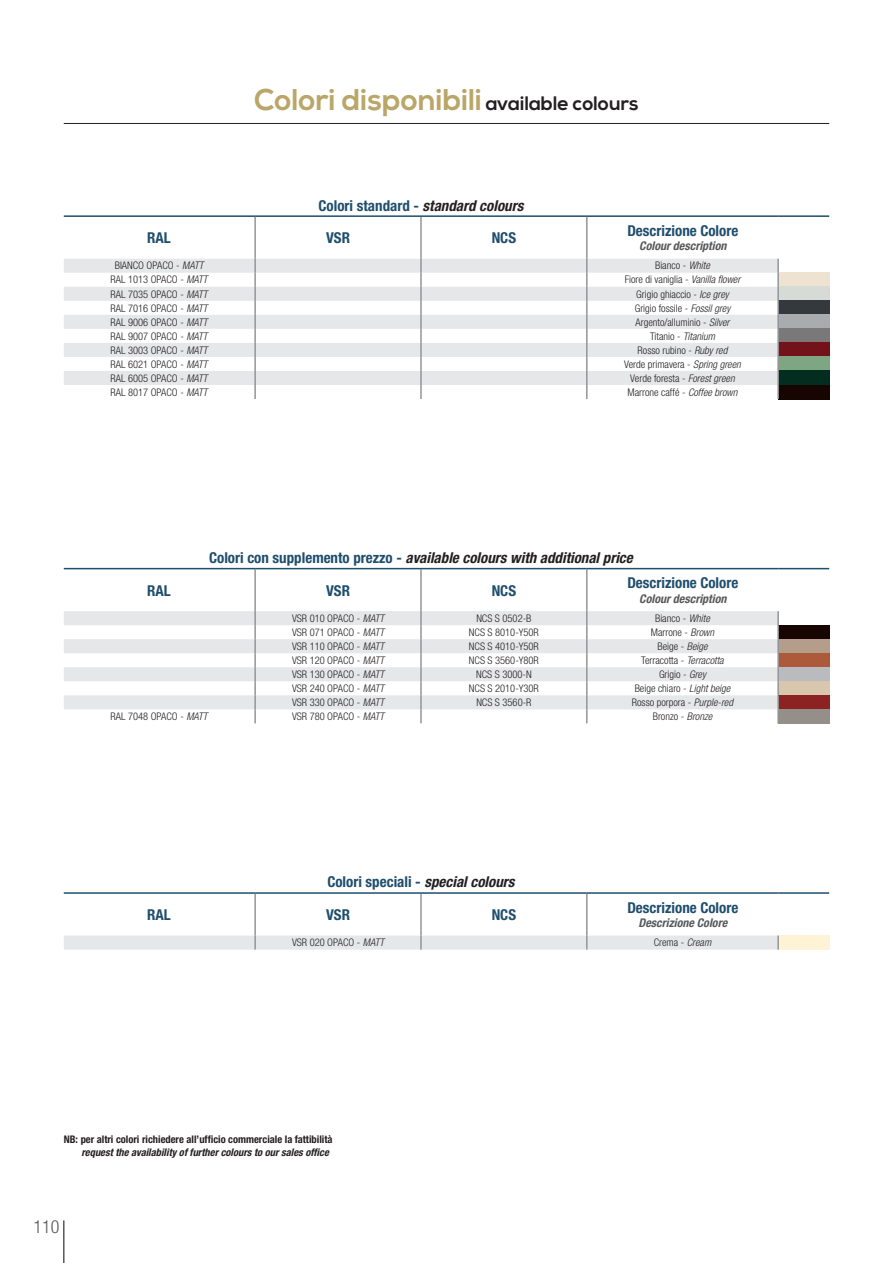
<style>
.page{position:relative;width:893px;height:1263px;background:#fff}
.page>*{position:absolute;margin:0;border:0;box-sizing:border-box;transform-origin:0 0}
.t1{font:700 30px "Nexa";color:#b9a668}
.t2{font:300 condensed 18px "Helvetica Neue LT Std";color:#57585a}
.t3{font:700 condensed 15px "Helvetica Neue LT Std";color:#1f4e6d}
.t4{font:italic 700 condensed 15px "Helvetica Neue LT Std";color:#231f20}
.t5{font:italic 700 condensed 12px "Helvetica Neue LT Std";color:#57585a}
.t6{font:300 condensed 10.5px "Helvetica Neue LT Std";color:#231f20}
.t7{font:700 condensed 10.5px "Helvetica Neue LT Std";color:#231f20}
.t8{font:italic 700 condensed 10.5px "Helvetica Neue LT Std";color:#231f20}
.s1{font-size:19.5px;color:#231f20}
.s2{font-style:italic;color:#231f20}
.s3{font-style:italic}
.s4{font-style:normal;color:#1f4e6d}
</style>
<div class="page">
<hr style="left:63px;top:1220px;width:2px;height:43px;background:#57585a">
<svg style="left:64px;top:259px;width:713px;height:126px;fill:#e6e7e9"></svg>
<div style="left:778px;top:273px;width:51px;height:14px;background:#eee3d1"></div>
<div style="left:778px;top:287px;width:51px;height:14px;background:#d7dbd6"></div>
<div style="left:778px;top:301px;width:51px;height:14px;background:#33393c"></div>
<div style="left:778px;top:315px;width:51px;height:14px;background:#a9acaf"></div>
<div style="left:778px;top:329px;width:51px;height:14px;background:#7a7878"></div>
<div style="left:778px;top:343px;width:51px;height:14px;background:#74121a"></div>
<div style="left:778px;top:357px;width:51px;height:14px;background:#7ea682"></div>
<div style="left:778px;top:371px;width:51px;height:14px;background:#032d1f"></div>
<div style="left:778px;top:385px;width:51px;height:14px;background:#160501"></div>
<svg style="left:254px;top:259px;width:2px;height:140px"></svg>
<svg style="left:420px;top:259px;width:2px;height:140px"></svg>
<svg style="left:586px;top:259px;width:2px;height:140px"></svg>
<hr style="left:254px;top:217px;width:2px;height:42px;background:#939598">
<hr style="left:420px;top:217px;width:2px;height:42px;background:#939598">
<hr style="left:586px;top:217px;width:2px;height:42px;background:#939598">
<svg style="left:777px;top:259px;width:2px;height:140px"></svg>
<hr style="left:64px;top:215px;width:191px;height:2px;background:#1f4e6d">
<hr style="left:255px;top:215px;width:166px;height:2px;background:#1f4e6d">
<hr style="left:421px;top:215px;width:166px;height:2px;background:#1f4e6d">
<hr style="left:587px;top:215px;width:191px;height:2px;background:#1f4e6d">
<hr style="left:778px;top:215px;width:51px;height:2px;background:#1f4e6d">
<div style="left:778px;top:935px;width:51px;height:14px;background:#fef4d5"></div>
<hr style="left:254px;top:894px;width:2px;height:41px;background:#939598">
<hr style="left:420px;top:894px;width:2px;height:41px;background:#939598">
<hr style="left:586px;top:894px;width:2px;height:41px;background:#939598">
<svg style="left:64px;top:935px;width:715px;height:14px;background:#e6e7e9"></svg>
<hr style="left:64px;top:892px;width:191px;height:2px;background:#1f4e6d">
<hr style="left:255px;top:892px;width:166px;height:2px;background:#1f4e6d">
<hr style="left:421px;top:892px;width:166px;height:2px;background:#1f4e6d">
<hr style="left:587px;top:892px;width:191px;height:2px;background:#1f4e6d">
<hr style="left:778px;top:892px;width:51px;height:2px;background:#1f4e6d">
<svg style="left:64px;top:611px;width:713px;height:98px;fill:#e6e7e9"></svg>
<div style="left:778px;top:625px;width:51px;height:14px;background:#160501"></div>
<div style="left:778px;top:639px;width:51px;height:14px;background:#b49e8b"></div>
<div style="left:778px;top:653px;width:51px;height:14px;background:#ad5a3a"></div>
<div style="left:778px;top:667px;width:51px;height:14px;background:#babbbe"></div>
<div style="left:778px;top:681px;width:51px;height:14px;background:#d8c6ad"></div>
<div style="left:778px;top:695px;width:51px;height:14px;background:#8c2322"></div>
<div style="left:778px;top:709px;width:51px;height:14px;background:#948f88"></div>
<svg style="left:254px;top:611px;width:2px;height:112px"></svg>
<svg style="left:420px;top:611px;width:2px;height:112px"></svg>
<svg style="left:586px;top:611px;width:2px;height:112px"></svg>
<hr style="left:254px;top:569px;width:2px;height:42px;background:#939598">
<hr style="left:420px;top:569px;width:2px;height:42px;background:#939598">
<hr style="left:586px;top:569px;width:2px;height:42px;background:#939598">
<svg style="left:777px;top:611px;width:2px;height:112px"></svg>
<hr style="left:64px;top:568px;width:191px;height:1px;background:#1f4e6d">
<hr style="left:255px;top:568px;width:166px;height:1px;background:#1f4e6d">
<hr style="left:421px;top:568px;width:166px;height:1px;background:#1f4e6d">
<hr style="left:587px;top:568px;width:191px;height:1px;background:#1f4e6d">
<hr style="left:778px;top:568px;width:51px;height:1px;background:#1f4e6d">
<hr style="left:64px;top:123px;width:765px;height:1px;background:#231f20">
<p class="t1" style="left:254px;top:82px;width:386px">Colori disponibili <span class="s1">available colours</span></p>
<p class="t3" style="left:319px;top:196px;width:206px">Colori standard - <span class="s2">standard colours</span></p>
<p class="t3" style="left:147px;top:229px;width:25px">RAL</p>
<p class="t3" style="left:326px;top:229px;width:25px">VSR</p>
<p class="t3" style="left:492px;top:229px;width:26px">NCS</p>
<p class="t3" style="left:627px;top:222px;width:112px">Descrizione Colore</p>
<p class="t5" style="left:639px;top:239px;width:89px">Colour description</p>
<p class="t6" style="left:115px;top:260px;width:90px">BIANCO OPACO - <span class="s3">MATT</span></p>
<p class="t6" style="left:655px;top:260px;width:56px">Bianco - <span class="s3">White</span></p>
<p class="t6" style="left:111px;top:274px;width:98px">RAL 1013 OPACO - <span class="s3">MATT</span></p>
<p class="t6" style="left:625px;top:274px;width:117px">Fiore di vaniglia - <span class="s3">Vanilla flower</span></p>
<p class="t6" style="left:111px;top:288px;width:98px">RAL 7035 OPACO - <span class="s3">MATT</span></p>
<p class="t6" style="left:636px;top:288px;width:94px">Grigio ghiaccio - <span class="s3">Ice grey</span></p>
<p class="t6" style="left:111px;top:302px;width:98px">RAL 7016 OPACO - <span class="s3">MATT</span></p>
<p class="t6" style="left:635px;top:302px;width:97px">Grigio fossile - <span class="s3">Fossil grey</span></p>
<p class="t6" style="left:111px;top:316px;width:98px">RAL 9006 OPACO - <span class="s3">MATT</span></p>
<p class="t6" style="left:636px;top:316px;width:95px">Argento/alluminio - <span class="s3">Silver</span></p>
<p class="t6" style="left:111px;top:330px;width:98px">RAL 9007 OPACO - <span class="s3">MATT</span></p>
<p class="t6" style="left:650px;top:330px;width:66px">Titanio - <span class="s3">Titanium</span></p>
<p class="t6" style="left:111px;top:344px;width:98px">RAL 3003 OPACO - <span class="s3">MATT</span></p>
<p class="t6" style="left:638px;top:344px;width:91px">Rosso rubino - <span class="s3">Ruby red</span></p>
<p class="t6" style="left:111px;top:358px;width:98px">RAL 6021 OPACO - <span class="s3">MATT</span></p>
<p class="t6" style="left:624px;top:358px;width:118px">Verde primavera - <span class="s3">Spring green</span></p>
<p class="t6" style="left:111px;top:372px;width:98px">RAL 6005 OPACO - <span class="s3">MATT</span></p>
<p class="t6" style="left:630px;top:372px;width:106px">Verde foresta - <span class="s3">Forest green</span></p>
<p class="t6" style="left:111px;top:386px;width:98px">RAL 8017 OPACO - <span class="s3">MATT</span></p>
<p class="t6" style="left:628px;top:386px;width:111px">Marrone caffé - <span class="s3">Coffee brown</span></p>
<p class="t4" style="left:209px;top:548px;width:425px"><span class="s4">Colori con supplemento prezzo -</span> available colours with additional price</p>
<p class="t3" style="left:147px;top:581px;width:25px">RAL</p>
<p class="t3" style="left:326px;top:581px;width:25px">VSR</p>
<p class="t3" style="left:492px;top:581px;width:26px">NCS</p>
<p class="t3" style="left:627px;top:574px;width:112px">Descrizione Colore</p>
<p class="t5" style="left:639px;top:591px;width:89px">Colour description</p>
<p class="t6" style="left:292px;top:612px;width:94px">VSR 010 OPACO - <span class="s3">MATT</span></p>
<p class="t6" style="left:476px;top:612px;width:57px">NCS S 0502-B</p>
<p class="t6" style="left:655px;top:612px;width:56px">Bianco - <span class="s3">White</span></p>
<p class="t6" style="left:292px;top:626px;width:94px">VSR 071 OPACO - <span class="s3">MATT</span></p>
<p class="t6" style="left:469px;top:626px;width:71px">NCS S 8010-Y50R</p>
<p class="t6" style="left:651px;top:626px;width:65px">Marrone - <span class="s3">Brown</span></p>
<p class="t6" style="left:292px;top:640px;width:94px">VSR 110 OPACO - <span class="s3">MATT</span></p>
<p class="t6" style="left:469px;top:640px;width:71px">NCS S 4010-Y50R</p>
<p class="t6" style="left:657px;top:640px;width:52px">Beige - <span class="s3">Beige</span></p>
<p class="t6" style="left:292px;top:654px;width:94px">VSR 120 OPACO - <span class="s3">MATT</span></p>
<p class="t6" style="left:469px;top:654px;width:71px">NCS S 3560-Y80R</p>
<p class="t6" style="left:641px;top:654px;width:84px">Terracotta - <span class="s3">Terracotta</span></p>
<p class="t6" style="left:292px;top:668px;width:94px">VSR 130 OPACO - <span class="s3">MATT</span></p>
<p class="t6" style="left:476px;top:668px;width:57px">NCS S 3000-N</p>
<p class="t6" style="left:659px;top:668px;width:49px">Grigio - <span class="s3">Grey</span></p>
<p class="t6" style="left:292px;top:682px;width:94px">VSR 240 OPACO - <span class="s3">MATT</span></p>
<p class="t6" style="left:469px;top:682px;width:71px">NCS S 2010-Y30R</p>
<p class="t6" style="left:635px;top:682px;width:97px">Beige chiaro - <span class="s3">Light beige</span></p>
<p class="t6" style="left:292px;top:696px;width:94px">VSR 330 OPACO - <span class="s3">MATT</span></p>
<p class="t6" style="left:476px;top:696px;width:57px">NCS S 3560-R</p>
<p class="t6" style="left:632px;top:696px;width:103px">Rosso porpora - <span class="s3">Purple-red</span></p>
<p class="t6" style="left:111px;top:710px;width:98px">RAL 7048 OPACO - <span class="s3">MATT</span></p>
<p class="t6" style="left:292px;top:710px;width:94px">VSR 780 OPACO - <span class="s3">MATT</span></p>
<p class="t6" style="left:653px;top:710px;width:61px">Bronzo - <span class="s3">Bronze</span></p>
<p class="t3" style="left:327px;top:873px;width:189px">Colori speciali - <span class="s2">special colours</span></p>
<p class="t3" style="left:147px;top:905px;width:25px">RAL</p>
<p class="t3" style="left:326px;top:905px;width:25px">VSR</p>
<p class="t3" style="left:492px;top:905px;width:26px">NCS</p>
<p class="t3" style="left:627px;top:898px;width:112px">Descrizione Colore</p>
<p class="t5" style="left:638px;top:916px;width:90px">Descrizione Colore</p>
<p class="t6" style="left:292px;top:936px;width:94px">VSR 020 OPACO - <span class="s3">MATT</span></p>
<p class="t6" style="left:654px;top:936px;width:59px">Crema - <span class="s3">Cream</span></p>
<p class="t7" style="left:64px;top:1133px;width:270px">NB: per altri colori richiedere all’ufficio commerciale la fattibilità</p>
<p class="t8" style="left:81px;top:1145px;width:249px">request the availability of further colours to our sales office</p>
<p class="t2" style="left:34px;top:1216px;width:27px">110</p>
</div>
